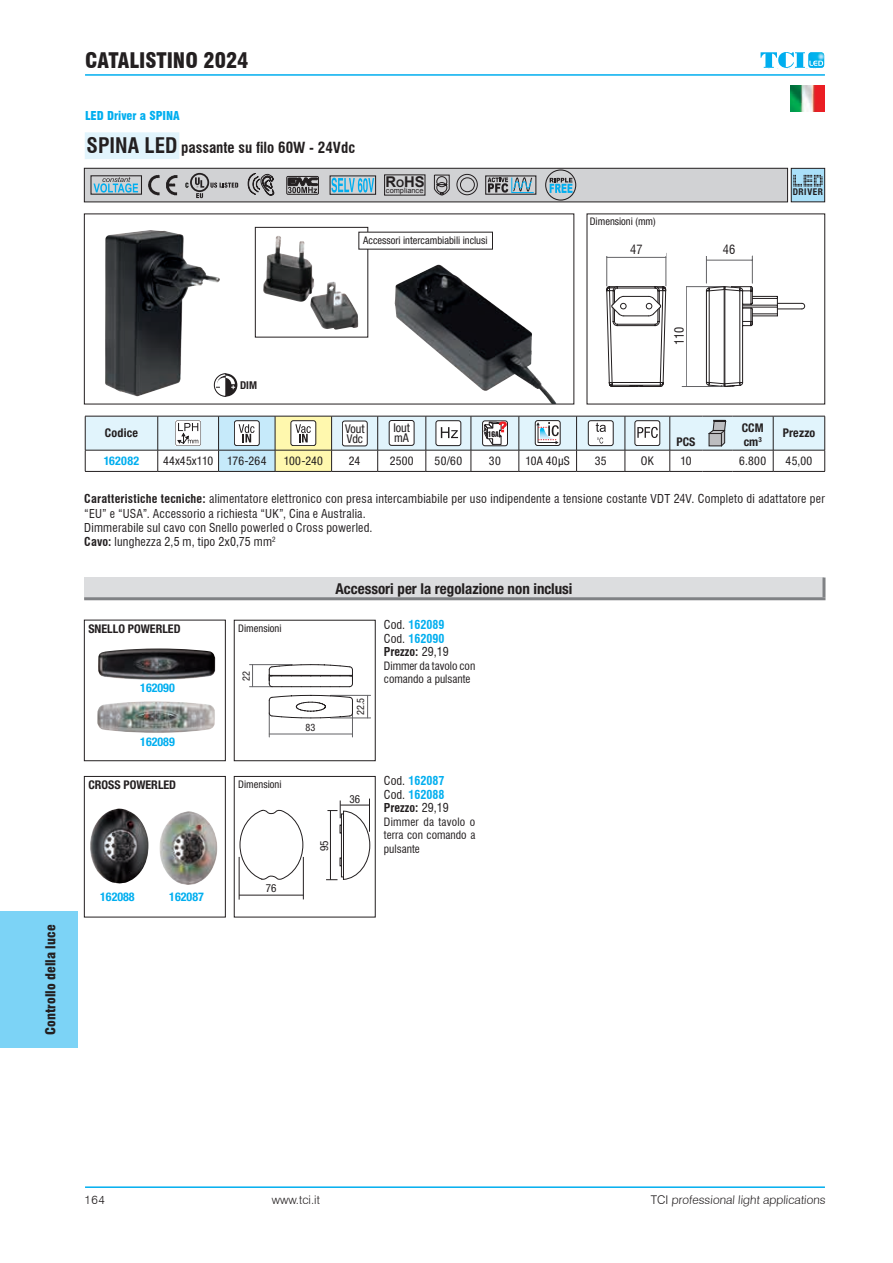
<style>
.page{position:relative;width:893px;height:1263px;background:#fff}
.page>*{position:absolute;margin:0;border:0;box-sizing:border-box;transform-origin:0 0}
.t1{font:900 condensed 21px "Swiss 721 BT";color:#231f20}
.t2{font:700 condensed 15px "Helvetica Neue LT Std";color:#231f20}
.t3{font:700 condensed 15px "Swiss 721 BT";color:#231f20}
.t4{font:700 14.85px "Arial";color:#231f20}
.t5{font:900 condensed 13.5px "Swiss 721 BT";color:#231f20}
.t6{font:condensed 12.45px "Swiss 721 BT";color:#231f20}
.t7{font:condensed 12.15px/10.1px "Helvetica Neue LT Std";color:#231f20}
.t8{font:condensed 12px/13.5px "Swiss 721 BT";letter-spacing:.02em;color:#231f20}
.t9{font:700 condensed 12px/14.4px "Helvetica Neue LT Std";color:#231f20}
.t10{font:300 12px "Swiss 721 BT";color:#231f20}
.t11{font:condensed 12px "Helvetica Neue LT Std";letter-spacing:.025em;color:#231f20}
.t12{font:700 condensed 12px "Helvetica Neue LT Std";color:#00aeef}
.t13{font:condensed 12px "Helvetica Neue LT Std";letter-spacing:.005em;color:#231f20}
.t14{font:900 condensed 12px "Swiss 721 BT";color:#00aeef}
.t15{font:condensed 11.25px/13.5px "Swiss 721 BT";color:#231f20}
.t16{font:condensed 11.1px "Helvetica Neue LT Std";color:#231f20}
.t17{font:700 condensed 10.8px "Helvetica Neue LT Std";color:#231f20}
.t18{font:condensed 10.5px "Helvetica Neue LT Std";color:#231f20}
.t19{font:condensed 10.2px "Helvetica Neue LT Std";color:#231f20}
.t20{font:700 condensed 9.3px "Helvetica Neue LT Std";letter-spacing:.065em;color:#231f20}
.t21{font:8.1px "Helvetica LT Std Comp";color:#231f20}
.t22{font:7.35px "Arial";color:#231f20}
.s1{font-size:21px}
.s2{font-size:10.35px}
.s3{font-weight:700}
.s4{font-weight:700;color:#00aeef}
</style>
<div class="page">
<hr style="left:85px;top:1186px;width:740px;height:2px;background:#00aeef">
<hr style="left:85px;top:74px;width:740px;height:2px;background:#00aeef">
<div style="left:0;top:912px;width:77px;height:136px;background:#7cd3f6"></div>
<img style="left:823px;top:53px;width:1px;height:14px">
<svg style="left:761px;top:52px;width:62px;height:16px"></svg>
<img style="left:790px;top:85px;width:35px;height:26px">
<div style="left:85px;top:133px;width:94px;height:26px;background:#e1f4fc"></div>
<div style="left:255px;top:227px;width:113px;height:110px;border:1px solid #231f20"></div>
<div style="left:359px;top:232px;width:133px;height:17px;background:#fff"></div>
<div style="left:84px;top:577px;width:740px;height:22px;background:#dcdddf"></div>
<hr style="left:822px;top:577px;width:3px;height:20px;background:#808285">
<hr style="left:84px;top:597px;width:741px;height:3px;background:#808285">
<div style="left:234px;top:620px;width:141px;height:141px;border:1px solid #231f20"></div>
<div style="left:84px;top:620px;width:142px;height:141px;border:1px solid #231f20"></div>
<svg style="left:250px;top:664px;width:121px;height:73px"></svg>
<img style="left:97px;top:701px;width:118px;height:32px">
<img style="left:98px;top:648px;width:117px;height:32px">
<div style="left:84px;top:776px;width:142px;height:141px;border:1px solid #231f20"></div>
<img style="left:84px;top:808px;width:65px;height:75px">
<img style="left:159px;top:811px;width:59px;height:74px">
<div style="left:234px;top:776px;width:141px;height:141px;border:1px solid #231f20"></div>
<hr style="left:303px;top:857px;width:1px;height:42px;background:#231f20">
<hr style="left:239px;top:857px;width:1px;height:42px;background:#231f20">
<hr style="left:239px;top:895px;width:64px;height:1px;background:#231f20">
<svg style="left:240px;top:810px;width:64px;height:70px"></svg>
<hr style="left:369px;top:798px;width:1px;height:34px;background:#231f20">
<svg style="left:326px;top:800px;width:44px;height:80px"></svg>
<img style="left:105px;top:230px;width:115px;height:166px">
<img style="left:263px;top:236px;width:95px;height:94px">
<img style="left:395px;top:265px;width:161px;height:139px">
<hr style="left:606px;top:253px;width:1px;height:33px;background:#636366">
<hr style="left:666px;top:253px;width:1px;height:33px;background:#636366">
<svg style="left:606px;top:256px;width:199px;height:131px"></svg>
<div style="left:672px;top:286px;width:14px;height:100px;background:#fff"></div>
<svg style="left:214px;top:373px;width:23px;height:23px"></svg>
<svg style="left:214px;top:373px;width:21px;height:24px"></svg>
<div style="left:84px;top:168px;width:704px;height:34px;background:#d1d2d4"></div>
<div style="left:84px;top:168px;width:704px;height:34px;border:1px solid #231f20"></div>
<img style="left:148px;top:174px;width:30px;height:22px">
<svg style="left:550px;top:178px;width:22px;height:15px"></svg>
<div style="left:545px;top:169px;width:31px;height:32px;border:1px solid #231f20;border-radius:50%"></div>
<div style="left:485px;top:175px;width:51px;height:20px;border:1px solid #231f20"></div>
<svg style="left:488px;top:177px;width:46px;height:16px"></svg>
<div style="left:330px;top:175px;width:46px;height:20px;border:1px solid #231f20"></div>
<svg style="left:331px;top:178px;width:43px;height:15px"></svg>
<svg style="left:434px;top:175px;width:16px;height:21px"></svg>
<div style="left:90px;top:175px;width:52px;height:20px;border:1px solid #231f20"></div>
<svg style="left:93px;top:177px;width:45px;height:16px"></svg>
<div style="left:791px;top:168px;width:34px;height:34px;background:#aae0f9"></div>
<div style="left:791px;top:168px;width:34px;height:34px;border:1px solid #231f20"></div>
<svg style="left:793px;top:175px;width:30px;height:12px"></svg>
<div style="left:286px;top:176px;width:33px;height:19px;border:1px solid #231f20"></div>
<svg style="left:288px;top:178px;width:30px;height:15px"></svg>
<svg style="left:248px;top:173px;width:26px;height:23px"></svg>
<div style="left:457px;top:174px;width:21px;height:21px;border:1px solid #231f20;border-radius:50%"></div>
<div style="left:460px;top:178px;width:15px;height:14px;border:1px solid #231f20;border-radius:50%"></div>
<svg style="left:185px;top:173px;width:53px;height:25px"></svg>
<svg style="left:85px;top:416px;width:740px;height:56px"></svg>
<h1 class="t1" style="left:85px;top:47px;width:165px">CATALISTINO 2024</h1>
<p class="t14" style="left:85px;top:109px;width:96px">LED Driver a SPINA</p>
<p class="t3" style="left:87px;top:138px;width:270px"><span class="s1">SPINA LED</span> passante su filo 60W - 24Vdc</p>
<p class="t4" style="left:385px;top:172px;width:41px">R<span class="s2">O</span>HS</p>
<p class="t22" style="left:386px;top:186px;width:39px">compliance</p>
<p class="t20" style="left:793px;top:186px;width:32px">DRIVER</p>
<p class="t18" style="left:363px;top:235px;width:126px">Accessori intercambiabili inclusi</p>
<p class="t18" style="left:590px;top:216px;width:67px">Dimensioni (mm)</p>
<p class="t6" style="left:630px;top:242px;width:14px">47</p>
<p class="t6" style="left:723px;top:242px;width:14px">46</p>
<p class="t5" style="left:43px;top:1035px;width:112px;rotate:-90deg">Controllo della luce</p>
<p class="t17" style="left:240px;top:379px;width:18px">DIM</p>
<p class="t9" style="left:105px;top:426px;width:35px">Codice</p>
<p class="t7" style="left:345px;top:424px;width:21px">Vout<br>Vdc</p>
<p class="t7" style="left:393px;top:422px;width:18px">Iout mA</p>
<p class="t21" style="left:488px;top:429px;width:13px">16A</p>
<p class="t6" style="left:672px;top:345px;width:20px;rotate:-90deg">110</p>
<p class="t9" style="left:677px;top:434px;width:20px">PCS</p>
<p class="t9" style="left:742px;top:420px;width:23px">CCM cm<sup>3</sup></p>
<p class="t9" style="left:783px;top:426px;width:34px">Prezzo</p>
<p class="t12" style="left:104px;top:453px;width:37px">162082</p>
<p class="t13" style="left:163px;top:454px;width:105px">44x45x110 176-264</p>
<p class="t11" style="left:284px;top:454px;width:41px">100-240</p>
<p class="t11" style="left:349px;top:454px;width:13px">24</p>
<p class="t11" style="left:390px;top:454px;width:25px">2500</p>
<p class="t11" style="left:435px;top:454px;width:29px">50/60</p>
<p class="t11" style="left:489px;top:454px;width:13px">30</p>
<p class="t11" style="left:525px;top:454px;width:46px">10A 40µS</p>
<p class="t11" style="left:595px;top:454px;width:13px">35</p>
<p class="t11" style="left:641px;top:454px;width:14px">OK</p>
<p class="t11" style="left:680px;top:454px;width:13px">10</p>
<p class="t11" style="left:739px;top:454px;width:28px">6.800</p>
<p class="t11" style="left:785px;top:454px;width:28px">45,00</p>
<p class="t8" style="left:84px;top:492px;width:742px;line-height:14.4px"><span class="s3">Caratteristiche tecniche:</span> alimentatore elettronico con presa intercambiabile per uso indipendente a tensione costante VDT 24V. Completo di adattatore per “EU” e “USA”. Accessorio a richiesta “UK”, Cina e Australia.<br>Dimmerabile sul cavo con Snello powerled o Cross powerled.<br><span class="s3">Cavo:</span> lunghezza 2,5 m, tipo 2x0,75 mm<sup>2</sup></p>
<p class="t9" style="left:88px;top:621px;width:94px">SNELLO POWERLED</p>
<p class="t12" style="left:140px;top:681px;width:36px">162090</p>
<p class="t12" style="left:140px;top:734px;width:36px">162089</p>
<p class="t9" style="left:88px;top:777px;width:89px">CROSS POWERLED</p>
<p class="t12" style="left:100px;top:889px;width:36px">162088</p>
<p class="t12" style="left:169px;top:889px;width:36px">162087</p>
<p class="t2" style="left:336px;top:579px;width:238px">Accessori per la regolazione non inclusi</p>
<p class="t18" style="left:238px;top:622px;width:45px">Dimensioni</p>
<p class="t8" style="left:384px;top:618px;width:66px">Cod. <span class="s4">162089<br></span>Cod. <span class="s4">162090<br></span><span class="s3">Prezzo:</span> 29,19</p>
<p class="t15" style="left:384px;top:659px;width:93px">Dimmer da tavolo con comando a pulsante</p>
<p class="t19" style="left:240px;top:681px;width:11px;rotate:-90deg">22</p>
<p class="t19" style="left:305px;top:721px;width:11px">83</p>
<p class="t19" style="left:355px;top:715px;width:19px;rotate:-90deg">22.5</p>
<p class="t18" style="left:238px;top:778px;width:45px">Dimensioni</p>
<p class="t8" style="left:384px;top:774px;width:66px">Cod. <span class="s4">162087<br></span>Cod. <span class="s4">162088<br></span><span class="s3">Prezzo:</span> 29,19</p>
<p class="t15" style="left:384px;top:815px;width:93px;text-align:justify">Dimmer da tavolo o terra con comando a pulsante</p>
<p class="t16" style="left:349px;top:792px;width:12px">36</p>
<p class="t16" style="left:318px;top:851px;width:12px;rotate:-90deg">95</p>
<p class="t16" style="left:266px;top:882px;width:12px">76</p>
<p class="t10" style="left:84px;top:1192px;width:22px">164</p>
<p class="t10" style="left:272px;top:1192px;width:50px">www.tci.it</p>
<p class="t10" style="left:651px;top:1192px;width:177px">TCI professional light applications</p>
</div>
